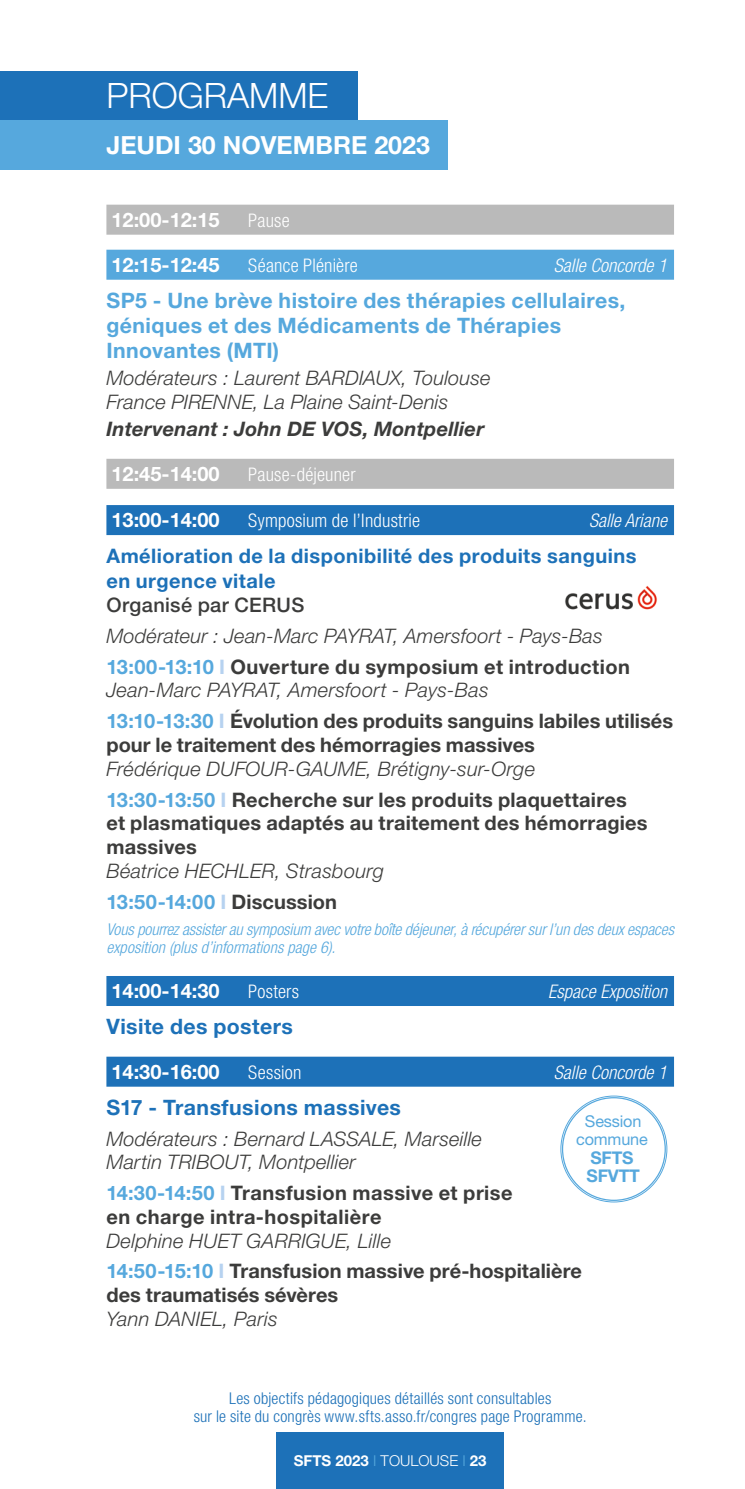
<style>
.page{position:relative;width:745px;height:1489px;background:#fff}
.page>*{position:absolute;margin:0;border:0;box-sizing:border-box;transform-origin:0 0}
.t1{font:300 35px "Helvetica Neue LT Std";color:#fff}
.t2{font:700 25px "Helvetica Neue LT Std";color:#fff}
.t3{font:700 21.25px/25px "Helvetica Neue LT Std";letter-spacing:.02em;color:#56a8dd}
.t4{font:700 21.25px "Helvetica Neue LT Std";letter-spacing:.02em;color:#1d71b8}
.t5{font:italic 300 20px/30.8px "Helvetica Neue LT Std";letter-spacing:.01em;color:#3c3c3b}
.t6{font:700 20px/30.8px "Helvetica Neue LT Std";letter-spacing:.005em;color:#3c3c3b}
.t7{font:700 20px "Helvetica Neue LT Std";color:#fff}
.t8{font:700 20px/25px "Helvetica Neue LT Std";letter-spacing:.025em;color:#1d71b8}
.t9{font:700 20px/23.8px "Helvetica Neue LT Std";letter-spacing:.025em;color:#3c3c3b}
.t10{font:italic 700 20px "Helvetica Neue LT Std";letter-spacing:.01em;color:#3c3c3b}
.t11{font:500 20px "Helvetica Neue LT Std";letter-spacing:.015em;color:#3c3c3b}
.t12{font:300 condensed 18.75px "Helvetica Neue LT Std";letter-spacing:.01em;color:#fff}
.t13{font:italic 300 condensed 18.75px "Helvetica Neue LT Std";color:#fff}
.t14{font:700 17.5px/18.8px "Helvetica Neue LT Std";letter-spacing:-.01em;color:#56a8dd}
.t15{font:italic 300 condensed 16.25px/18.8px "Helvetica Neue LT Std";letter-spacing:-.005em;color:#56a8dd}
.t16{font:300 condensed 16.25px/17.5px "Helvetica Neue LT Std";letter-spacing:.015em;color:#1d71b8;text-align:center}
.t17{font:16.25px/17.5px "Helvetica Neue LT Std";letter-spacing:-.01em;color:#56a8dd;text-align:center}
.t18{font:700 15px "Helvetica Neue LT Std";color:#fff}
.s1{font-weight:700;font-style:normal;color:#56a8dd}
.s2{font-weight:700;font-style:normal;color:#b6d2f0}
.s3{font-weight:700;font-style:normal}
.s4{font-weight:300;font-style:italic}
.s5{color:#56a8dd}
.s6{color:#b6d2f0}
.s7{font-weight:300;color:#56a8dd}
.s8{font-weight:300}
</style>
<div class="page">
<div style="left:276px;top:1431px;width:227px;height:57px;background:#1d71b8"></div>
<div style="left:0;top:71px;width:357px;height:49px;background:#1d71b8"></div>
<div style="left:0;top:120px;width:446px;height:50px;background:#56a8dd"></div>
<div style="left:106px;top:205px;width:567px;height:30px;background:#bababa"></div>
<div style="left:106px;top:250px;width:567px;height:30px;background:#56a8dd"></div>
<div style="left:106px;top:459px;width:567px;height:30px;background:#bababa"></div>
<div style="left:106px;top:505px;width:567px;height:30px;background:#1d71b8"></div>
<div style="left:106px;top:975px;width:567px;height:30px;background:#1d71b8"></div>
<div style="left:106px;top:1056px;width:567px;height:30px;background:#1d71b8"></div>
<img style="left:565px;top:586px;width:93px;height:24px">
<h1 class="t1" style="left:106px;top:74px;width:223px">PROGRAMME</h1>
<p class="t2" style="left:106px;top:130px;width:325px">JEUDI 30 NOVEMBRE 2023</p>
<p class="t7" style="left:111px;top:207px;width:110px">12:00-12:15</p>
<p class="t12" style="left:248px;top:209px;width:43px">Pause</p>
<p class="t7" style="left:111px;top:252px;width:110px">12:15-12:45</p>
<p class="t12" style="left:248px;top:255px;width:111px">Séance Plénière</p>
<p class="t13" style="left:553px;top:255px;width:115px">Salle Concorde 1</p>
<p class="t3" style="left:106px;top:287px;width:520px">SP5 - Une brève histoire des thérapies cellulaires, géniques et des Médicaments de Thérapies<br>Innovantes (MTI)</p>
<p class="t5" style="left:106px;top:366px;width:385px;line-height:23.8px">Modérateurs : Laurent BARDIAUX, Toulouse<br>France PIRENNE, La Plaine Saint-Denis</p>
<p class="t10" style="left:106px;top:416px;width:379px">Intervenant : John DE VOS, Montpellier</p>
<p class="t7" style="left:111px;top:461px;width:110px">12:45-14:00</p>
<p class="t12" style="left:248px;top:463px;width:109px">Pause-déjeuner</p>
<p class="t7" style="left:111px;top:508px;width:110px">13:00-14:00</p>
<p class="t12" style="left:248px;top:510px;width:173px">Symposium de l’Industrie</p>
<p class="t13" style="left:588px;top:510px;width:80px">Salle Ariane</p>
<p class="t8" style="left:106px;top:543px;width:531px">Amélioration de la disponibilité des produits sanguins en urgence vitale</p>
<p class="t11" style="left:106px;top:592px;width:199px">Organisé par CERUS</p>
<p class="t5" style="left:106px;top:620px;width:525px">Modérateur : Jean-Marc PAYRAT, Amersfoort - Pays-Bas<br><span class="s1">13:00-13:10</span> <span class="s2">I</span> <span class="s3">Ouverture du symposium et introduction</span></p>
<p class="t6" style="left:106px;top:674px;width:568px"><span class="s4">Jean-Marc PAYRAT, Amersfoort - Pays-Bas<br></span><span class="s5">13:10-13:30</span> <span class="s6">I</span> Évolution des produits sanguins labiles utilisés</p>
<p class="t6" style="left:106px;top:729px;width:429px">pour le traitement des hémorragies massives</p>
<p class="t5" style="left:106px;top:753px;width:521px">Frédérique DUFOUR-GAUME, Brétigny-sur-Orge<br><span class="s1">13:30-13:50</span> <span class="s2">I</span> <span class="s3">Recherche sur les produits plaquettaires</span></p>
<p class="t6" style="left:106px;top:810px;width:542px;line-height:23.8px">et plasmatiques adaptés au traitement des hémorragies massives</p>
<p class="t5" style="left:106px;top:855px;width:279px">Béatrice HECHLER, Strasbourg<br><span class="s1">13:50-14:00</span> <span class="s2">I</span> <span class="s3">Discussion</span></p>
<p class="t15" style="left:106px;top:919px;width:568px">Vous pourrez assister au symposium avec votre boîte déjeuner, à récupérer sur l’un des deux espaces exposition (plus d’informations page 6).</p>
<p class="t7" style="left:111px;top:978px;width:110px">14:00-14:30</p>
<p class="t12" style="left:248px;top:980px;width:52px">Posters</p>
<p class="t13" style="left:548px;top:980px;width:120px">Espace Exposition</p>
<p class="t4" style="left:106px;top:1013px;width:188px">Visite des posters</p>
<p class="t7" style="left:111px;top:1059px;width:110px">14:30-16:00</p>
<p class="t12" style="left:248px;top:1061px;width:54px">Session</p>
<p class="t13" style="left:553px;top:1061px;width:115px">Salle Concorde 1</p>
<p class="t4" style="left:106px;top:1093px;width:296px">S17 - Transfusions massives</p>
<p class="t17" style="left:575px;top:1112px;width:73px">Session commune</p>
<p class="t14" style="left:586px;top:1147px;width:55px">SFTS<br>SFVTT</p>
<p class="t5" style="left:106px;top:1126px;width:377px;line-height:23.8px">Modérateurs : Bernard LASSALE, Marseille<br>Martin TRIBOUT, Montpellier</p>
<p class="t9" style="left:106px;top:1180px;width:407px"><span class="s5">14:30-14:50</span> <span class="s6">I</span> Transfusion massive et prise en charge intra-hospitalière</p>
<p class="t6" style="left:106px;top:1224px;width:477px"><span class="s4">Delphine HUET GARRIGUE, Lille<br></span><span class="s5">14:50-15:10</span> <span class="s6">I</span> Transfusion massive pré-hospitalière</p>
<p class="t6" style="left:106px;top:1279px;width:233px">des traumatisés sévères</p>
<p class="t5" style="left:106px;top:1303px;width:173px">Yann DANIEL, Paris</p>
<p class="t16" style="left:193px;top:1389px;width:394px">Les objectifs pédagogiques détaillés sont consultables<br>sur le site du congrès www.sfts.asso.fr/congres page Programme.</p>
<p class="t18" style="left:293px;top:1451px;width:194px">SFTS 2023 <span class="s7">I</span> <span class="s8">TOULOUSE</span> <span class="s7">I</span> 23</p>
</div>
